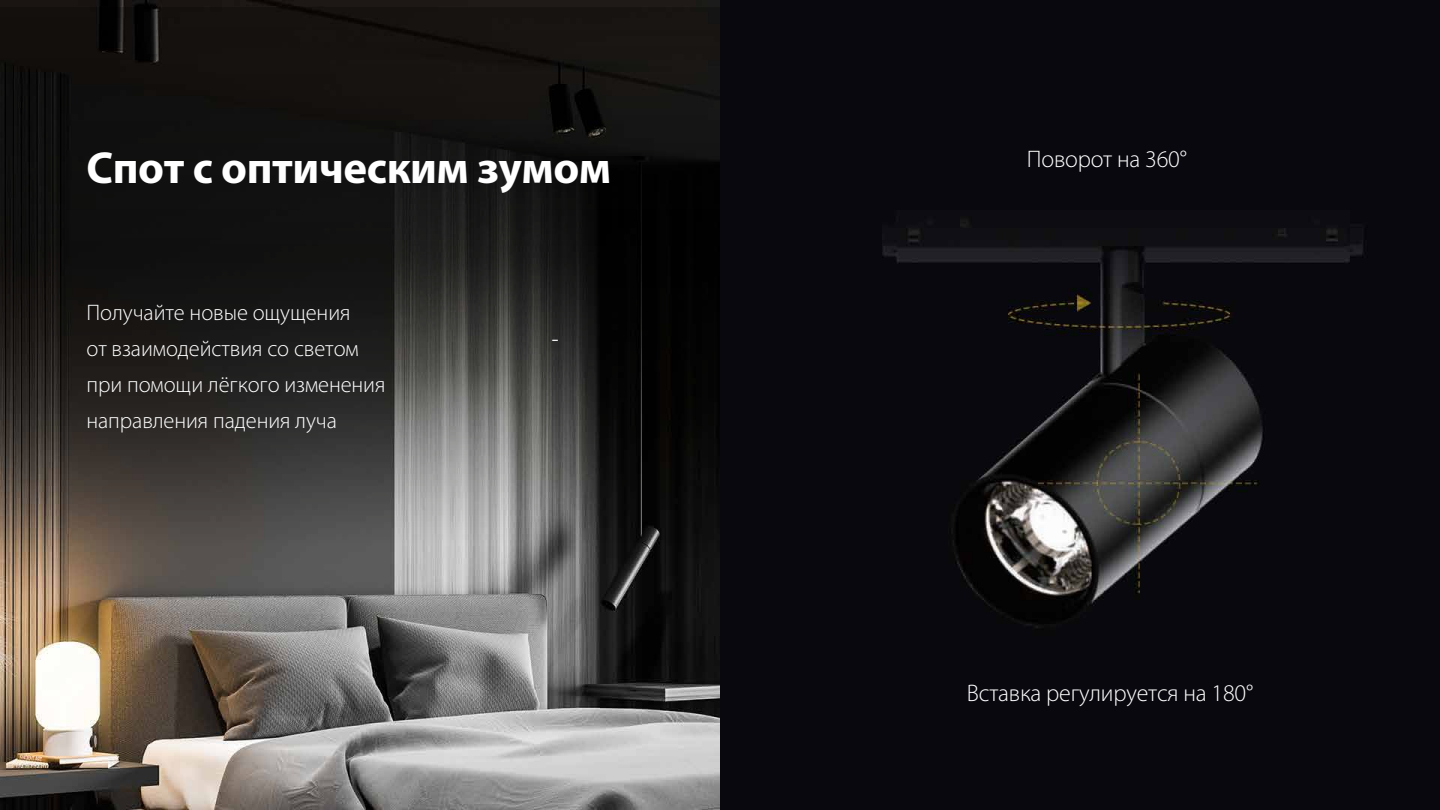
<style>
.page{position:relative;width:1440px;height:810px;background:#fff}
.page>*{position:absolute;margin:0;border:0;box-sizing:border-box;transform-origin:0 0}
.t1{font:700 45px "Myriad Pro";letter-spacing:-.01em;color:#fff}
.t2{font:300 24px "Myriad Pro";letter-spacing:-.01em;color:#fff}
.t3{font:300 24px "Roboto";color:#fff}
.t4{font:300 22.5px/36px "Myriad Pro";letter-spacing:-.005em;color:#fff}
</style>
<div class="page">
<img style="left:0;top:0;width:1440px;height:810px">
<svg style="left:0;top:7px;width:720px;height:803px;background:#4c4844"></svg>
<h1 class="t1" style="left:86px;top:139px;width:526px">Спот с оптическим зумом</h1>
<p class="t2" style="left:1027px;top:145px;width:161px">Поворот на 360°</p>
<p class="t4" style="left:86px;top:295px;width:301px">Получайте новые ощущения<br>от взаимодействия со светом при помощи лёгкого изменения направления падения луча</p>
<p class="t3" style="left:552px;top:323px;width:8px">-</p>
<p class="t2" style="left:967px;top:678px;width:288px">Вставка регулируется на 180°</p>
</div>
